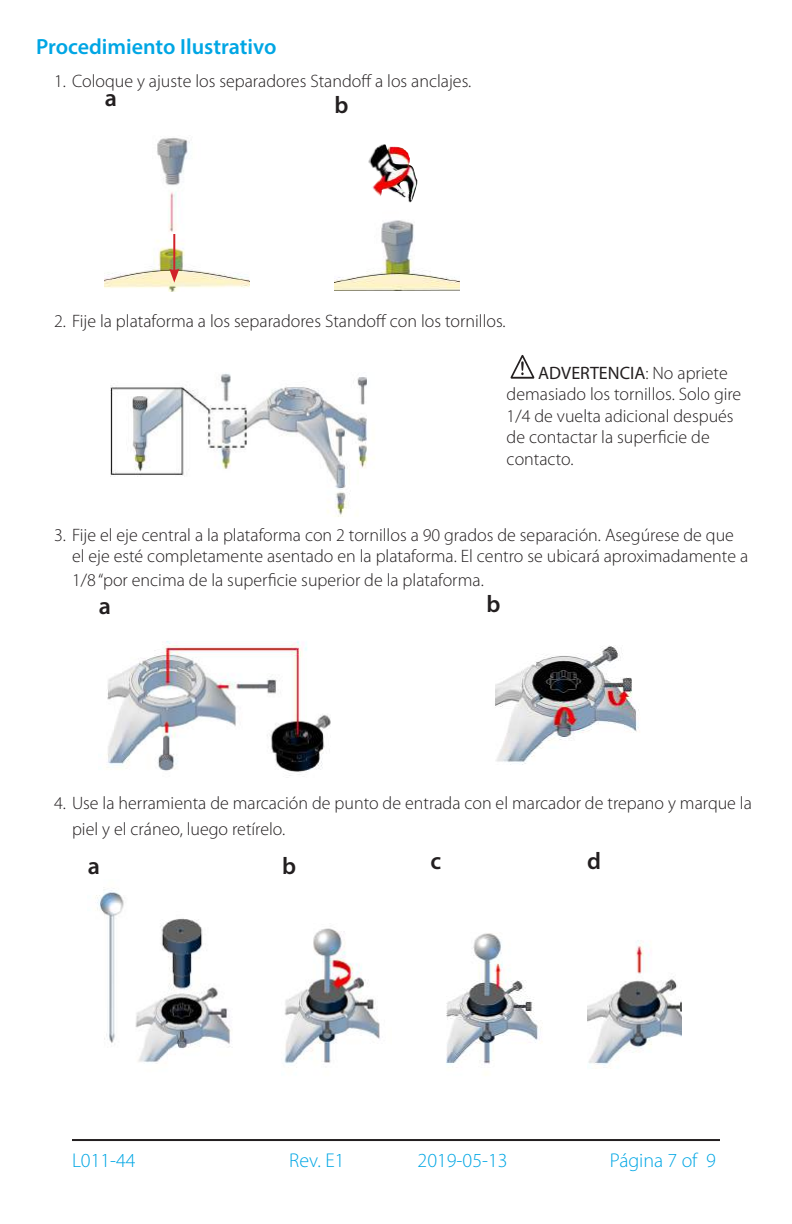
<style>
.page{position:relative;width:792px;height:1224px;background:#fff}
.page>*{position:absolute;margin:0;border:0;box-sizing:border-box;transform-origin:0 0}
.t1{font:600 24px "Myriad Pro";color:#231f20}
.t2{font:600 22px "Myriad Pro";color:#00a6e4}
.t3{font:300 20px "Myriad Pro";color:#00a6e4}
.t4{font:300 18px/21.6px "Myriad Pro";color:#231f20}
.s1{font-weight:400}
</style>
<div class="page">
<hr style="left:72px;top:1139px;width:648px;height:2px;background:#231f20">
<svg style="left:511px;top:355px;width:24px;height:24px"></svg>
<img style="left:105px;top:138px;width:145px;height:153px">
<img style="left:110px;top:373px;width:265px;height:144px">
<img style="left:107px;top:641px;width:224px;height:135px">
<img style="left:495px;top:645px;width:144px;height:120px">
<img style="left:95px;top:887px;width:136px;height:176px">
<img style="left:284px;top:928px;width:96px;height:140px">
<img style="left:446px;top:933px;width:96px;height:142px">
<img style="left:587px;top:940px;width:94px;height:129px">
<img style="left:334px;top:160px;width:125px;height:131px">
<img style="left:369px;top:144px;width:48px;height:59px">
<hr style="left:173px;top:234px;width:2px;height:38px;background:#d1232a">
<svg style="left:169px;top:269px;width:10px;height:14px"></svg>
<p class="t2" style="left:36px;top:33px;width:242px">Procedimiento Ilustrativo</p>
<p class="t4" style="left:54px;top:71px;width:419px">1. Coloque y ajuste los separadores Standoff a los anclajes.</p>
<h1 class="t1" style="left:105px;top:83px;width:14px">a</h1>
<h1 class="t1" style="left:334px;top:90px;width:16px">b</h1>
<p class="t4" style="left:54px;top:311px;width:453px">2. Fije la plataforma a los separadores Standoff con los tornillos.</p>
<p class="t4" style="left:507px;top:362px;width:236px;text-indent:32px"><span class="s1">ADVERTENCIA</span>: No apriete demasiado los tornillos. Solo gire<br>1/4 de vuelta adicional después de contactar la superficie de contacto.</p>
<p class="t4" style="left:72px;top:524px;width:678px;text-indent:-18px">3. Fije el eje central a la plataforma con 2 tornillos a 90 grados de separación. Asegúrese de que el eje esté completamente asentado en la plataforma. El centro se ubicará aproximadamente a</p>
<p class="t4" style="left:72px;top:570px;width:413px">1/8 “por encima de la superficie superior de la plataforma.</p>
<h1 class="t1" style="left:99px;top:590px;width:14px">a</h1>
<h1 class="t1" style="left:486px;top:589px;width:16px">b</h1>
<p class="t4" style="left:72px;top:790px;width:681px;line-height:26.4px;text-indent:-18px">4. Use la herramienta de marcación de punto de entrada con el marcador de trepano y marque la piel y el cráneo, luego retírelo.</p>
<h1 class="t1" style="left:88px;top:851px;width:14px">a</h1>
<h1 class="t1" style="left:282px;top:851px;width:16px">b</h1>
<h1 class="t1" style="left:430px;top:846px;width:12px">c</h1>
<h1 class="t1" style="left:587px;top:846px;width:15px">d</h1>
<p class="t3" style="left:72px;top:1149px;width:65px">L011-44</p>
<p class="t3" style="left:289px;top:1149px;width:57px">Rev. E1</p>
<p class="t3" style="left:418px;top:1149px;width:92px">2019-05-13</p>
<p class="t3" style="left:610px;top:1149px;width:108px">Página 7 of 9</p>
</div>
